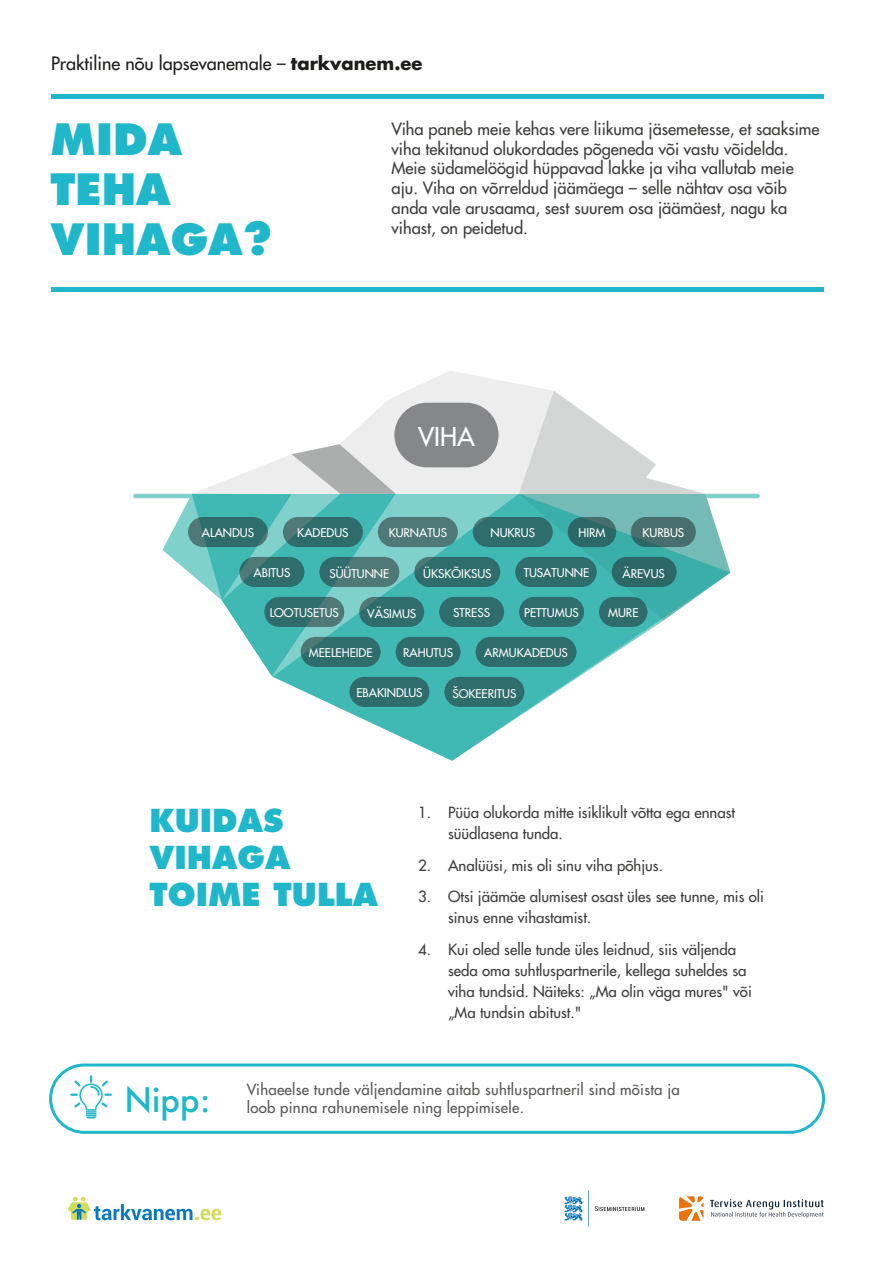
<style>
.page{position:relative;width:893px;height:1263px;background:#fff}
.page>*{position:absolute;margin:0;border:0;box-sizing:border-box;transform-origin:0 0}
.t1{font:800 42px/50.4px "Futura LT";color:#20b7ca}
.t2{font:800 30.75px/37px "Futura LT";color:#20b7ca}
.t3{font:25.2px "Futura LT";color:#fff}
.t4{font:18px "Futura LT";color:#1d1d1b}
.t5{font:16.5px/19.8px "Futura LT";color:#3c3c3b}
.t6{font:15px/21px "Futura LT";color:#3c3c3b}
.t7{font:15px/18px "Futura LT";letter-spacing:.015em;color:#575756}
.t8{font:11.7px "Futura LT";color:#fff}
.s1{font-weight:700}
.s2{font-family:"Futura";font-weight:500;font-size:33px;color:#20b7ca}
</style>
<div class="page">
<hr style="left:51px;top:94px;width:773px;height:4px;background:#20b7ca">
<svg style="left:70px;top:1075px;width:42px;height:43px"></svg>
<div style="left:49px;top:1063px;width:776px;height:71px;border:3px solid #20b7ca;border-radius:34px"></div>
<div style="left:51px;top:287px;width:773px;height:5px;background:#20b7ca"></div>
<svg style="left:730px;top:494px;width:30px;height:4px"></svg>
<svg style="left:340px;top:371px;width:212px;height:123px;fill:#ededed"></svg>
<svg style="left:519px;top:391px;width:211px;height:103px"></svg>
<svg style="left:273px;top:494px;width:457px;height:267px"></svg>
<svg style="left:133px;top:444px;width:263px;height:232px"></svg>
<svg style="left:239px;top:557px;width:65px;height:30px;background:#34706e"></svg>
<div style="left:515px;top:557px;width:82px;height:30px;background:#2e6d6b;border-radius:15px"></div>
<div style="left:414px;top:557px;width:86px;height:30px;background:#2e6d6b;border-radius:15px"></div>
<div style="left:612px;top:557px;width:65px;height:30px;background:#2b6866;border-radius:15px"></div>
<svg style="left:319px;top:557px;width:80px;height:30px;background:#457674"></svg>
<div style="left:476px;top:637px;width:100px;height:30px;background:#2e6d6b;border-radius:15px"></div>
<div style="left:396px;top:637px;width:65px;height:30px;background:#2e6d6b;border-radius:15px"></div>
<svg style="left:301px;top:637px;width:80px;height:30px;background:#306e6c"></svg>
<div style="left:444px;top:677px;width:80px;height:30px;background:#2e6d6b;border-radius:15px"></div>
<div style="left:349px;top:677px;width:80px;height:30px;background:#2e6d6b;border-radius:15px"></div>
<svg style="left:631px;top:517px;width:65px;height:30px;background:#466f6d"></svg>
<svg style="left:568px;top:517px;width:48px;height:30px"></svg>
<svg style="left:283px;top:517px;width:80px;height:30px;background:#336f6d"></svg>
<div style="left:473px;top:517px;width:80px;height:30px;background:#2e6d6b;border-radius:15px"></div>
<div style="left:378px;top:517px;width:80px;height:30px;background:#4e7977;border-radius:15px"></div>
<svg style="left:188px;top:517px;width:80px;height:30px;background:#336f6d"></svg>
<div style="left:519px;top:597px;width:65px;height:30px;background:#2e6d6b;border-radius:15px"></div>
<div style="left:599px;top:597px;width:48px;height:30px;background:#2e6d6b;border-radius:15px"></div>
<svg style="left:264px;top:597px;width:80px;height:30px;background:#39716f"></svg>
<svg style="left:359px;top:597px;width:65px;height:30px;background:#306e6c"></svg>
<div style="left:439px;top:597px;width:65px;height:30px;background:#2e6d6b;border-radius:15px"></div>
<div style="left:394px;top:403px;width:105px;height:64px;background:#848888;border-radius:32px"></div>
<svg style="left:710px;top:1199px;width:113px;height:19px"></svg>
<svg style="left:679px;top:1196px;width:24px;height:25px"></svg>
<svg style="left:564px;top:1190px;width:25px;height:37px"></svg>
<svg style="left:595px;top:1206px;width:49px;height:5px"></svg>
<svg style="left:68px;top:1197px;width:153px;height:23px"></svg>
<p class="t4" style="left:51px;top:52px;width:373px">Praktiline nõu lapsevanemale – <span class="s1">tarkvanem.ee</span></p>
<h1 class="t1" style="left:51px;top:114px;width:223px">MIDA<br>TEHA<br>VIHAGA?</h1>
<p class="t5" style="left:392px;top:119px;width:430px">Viha paneb meie kehas vere liikuma jäsemetesse, et saaksime viha tekitanud olukordades põgeneda või vastu võidelda.<br>Meie südamelöögid hüppavad lakke ja viha vallutab meie aju. Viha on võrreldud jäämäega – selle nähtav osa võib anda vale arusaama, sest suurem osa jäämäest, nagu ka vihast, on peidetud.</p>
<h3 class="t3" style="left:418px;top:420px;width:58px">VIHA</h3>
<p class="t8" style="left:202px;top:525px;width:54px">ALANDUS</p>
<p class="t8" style="left:297px;top:525px;width:53px">KADEDUS</p>
<p class="t8" style="left:389px;top:525px;width:60px">KURNATUS</p>
<p class="t8" style="left:490px;top:525px;width:46px">NUKRUS</p>
<p class="t8" style="left:578px;top:525px;width:29px">HIRM</p>
<p class="t8" style="left:642px;top:525px;width:43px">KURBUS</p>
<p class="t8" style="left:254px;top:565px;width:38px">ABITUS</p>
<p class="t8" style="left:329px;top:566px;width:61px">SÜÜTUNNE</p>
<p class="t8" style="left:423px;top:566px;width:70px">ÜKSKÕIKSUS</p>
<p class="t8" style="left:524px;top:565px;width:67px">TUSATUNNE</p>
<p class="t8" style="left:622px;top:566px;width:44px">ÄREVUS</p>
<p class="t8" style="left:270px;top:605px;width:71px">LOOTUSETUS</p>
<p class="t8" style="left:367px;top:606px;width:51px">VÄSIMUS</p>
<p class="t8" style="left:453px;top:605px;width:38px">STRESS</p>
<p class="t8" style="left:524px;top:605px;width:56px">PETTUMUS</p>
<p class="t8" style="left:608px;top:605px;width:32px">MURE</p>
<p class="t8" style="left:309px;top:645px;width:65px">MEELEHEIDE</p>
<p class="t8" style="left:403px;top:645px;width:51px">RAHUTUS</p>
<p class="t8" style="left:484px;top:645px;width:85px">ARMUKADEDUS</p>
<p class="t8" style="left:356px;top:685px;width:68px">EBAKINDLUS</p>
<p class="t8" style="left:452px;top:686px;width:65px">ŠOKEERITUS</p>
<h2 class="t2" style="left:149px;top:802px;width:230px">KUIDAS<br>VIHAGA<br>TOIME TULLA</h2>
<p class="t6" style="left:448px;top:802px;width:289px;text-indent:-30px">1. Püüa olukorda mitte isiklikult võtta ega ennast süüdlasena tunda.</p>
<p class="t6" style="left:418px;top:855px;width:246px">2. Analüüsi, mis oli sinu viha põhjus.</p>
<p class="t6" style="left:448px;top:886px;width:318px;text-indent:-30px">3. Otsi jäämäe alumisest osast üles see tunne, mis oli sinus enne vihastamist.</p>
<p class="t6" style="left:448px;top:939px;width:305px;text-indent:-30px">4. Kui oled selle tunde üles leidnud, siis väljenda seda oma suhtluspartnerile, kellega suheldes sa viha tundsid. Näiteks: „Ma olin väga mures" või „Ma tundsin abitust."</p>
<p class="t7" style="left:124px;top:1080px;width:557px;text-indent:122px">Vihaeelse tunde väljendamine aitab suhtluspartneril sind mõista ja<br><span class="s2">Nipp:</span> loob pinna rahunemisele ning leppimisele.</p>
</div>
